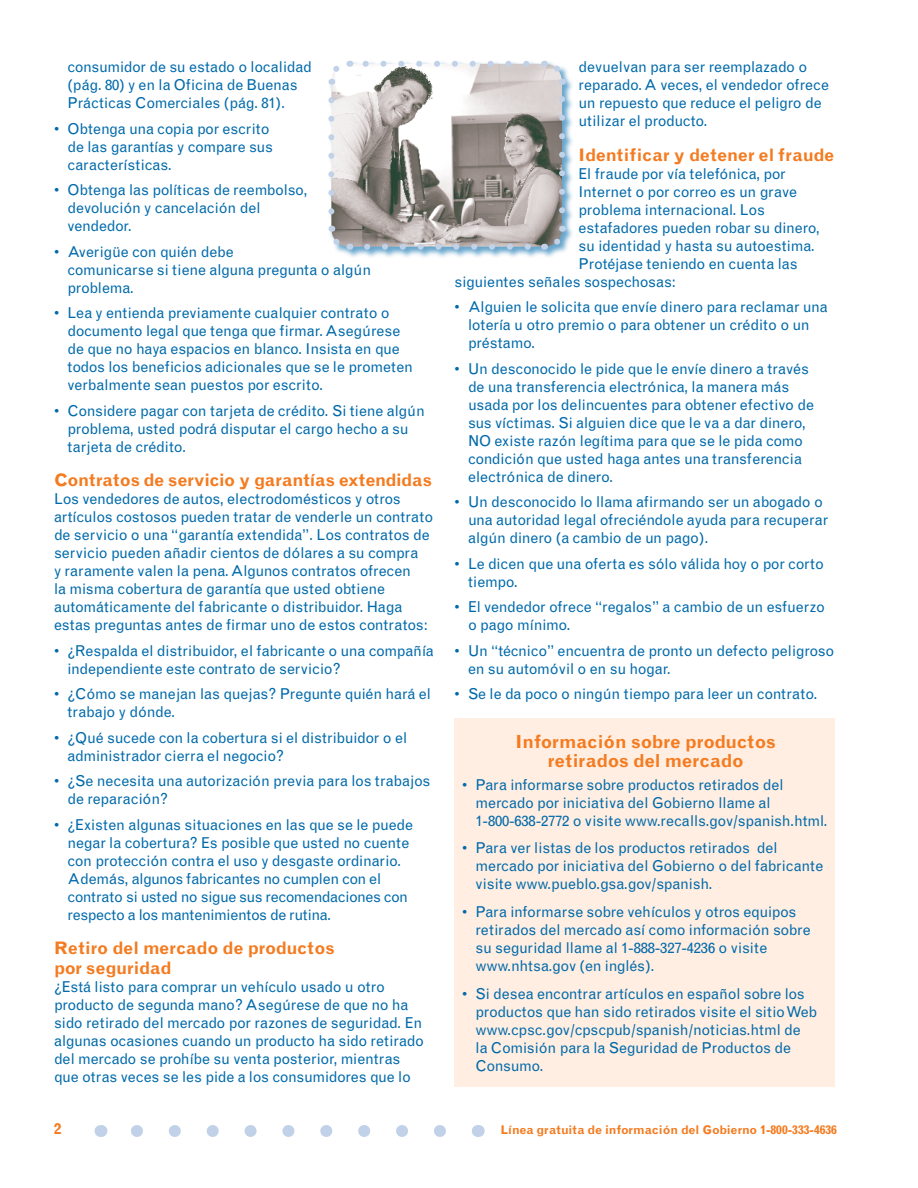
<style>
.page{position:relative;width:918px;height:1188px;background:#fff}
.page>*{position:absolute;margin:0;border:0;box-sizing:border-box;transform-origin:0 0}
.t1{font:700 18px/19.5px "Grotesque";color:#f47b20;text-align:center}
.t2{font:700 17.25px/19.5px "Grotesque";letter-spacing:-.01em;color:#f47b20}
.t3{font:15px/18px "Grotesque";letter-spacing:-.015em;color:#006aab}
.t4{font:700 12px "Grotesque";color:#f47b20}
</style>
<div class="page">
<svg style="left:131px;top:1125px;width:309px;height:12px"></svg>
<svg style="left:478px;top:1125px;width:1px;height:12px"></svg>
<svg style="left:100px;top:1125px;width:1px;height:12px"></svg>
<div style="left:327px;top:60px;width:248px;height:200px;background:#006aab;opacity:.6"></div>
<img style="left:331px;top:64px;width:231px;height:183px;border-radius:18px">
<svg style="left:328px;top:100px;width:6px;height:120px"></svg>
<svg style="left:367px;top:244px;width:168px;height:6px"></svg>
<svg style="left:559px;top:91px;width:6px;height:119px"></svg>
<svg style="left:358px;top:61px;width:168px;height:6px"></svg>
<svg style="left:328px;top:226px;width:22px;height:27px"></svg>
<svg style="left:544px;top:226px;width:25px;height:24px"></svg>
<svg style="left:543px;top:60px;width:22px;height:25px"></svg>
<svg style="left:327px;top:60px;width:23px;height:25px"></svg>
<div style="left:454px;top:718px;width:382px;height:369px;background:#ffeee1"></div>
<p class="t3" style="left:68px;top:58px;width:246px">consumidor de su estado o localidad (pág. 80) y en la Oficina de Buenas<br>Prácticas Comerciales (pág. 81).</p>
<p class="t3" style="left:68px;top:119px;width:207px;text-indent:-14px">• Obtenga una copia por escrito de las garantías y compare sus características.</p>
<p class="t3" style="left:68px;top:181px;width:241px;text-indent:-14px">• Obtenga las políticas de reembolso, devolución y cancelación del vendedor.</p>
<p class="t3" style="left:68px;top:242px;width:305px;text-indent:-14px">• Averigüe con quién debe<br>comunicarse si tiene alguna pregunta o algún problema.</p>
<p class="t3" style="left:68px;top:304px;width:347px;text-indent:-14px">• Lea y entienda previamente cualquier contrato o documento legal que tenga que firmar. Asegúrese de que no haya espacios en blanco. Insista en que todos los beneficios adicionales que se le prometen verbalmente sean puestos por escrito.</p>
<p class="t3" style="left:68px;top:401px;width:359px;text-indent:-14px">• Considere pagar con tarjeta de crédito. Si tiene algún problema, usted podrá disputar el cargo hecho a su tarjeta de crédito.</p>
<p class="t2" style="left:54px;top:470px;width:380px">Contratos de servicio y garantías extendidas</p>
<p class="t3" style="left:54px;top:490px;width:381px">Los vendedores de autos, electrodomésticos y otros artículos costosos pueden tratar de venderle un contrato de servicio o una “garantía extendida”. Los contratos de servicio pueden añadir cientos de dólares a su compra<br>y raramente valen la pena. Algunos contratos ofrecen<br>la misma cobertura de garantía que usted obtiene automáticamente del fabricante o distribuidor. Haga estas preguntas antes de firmar uno de estos contratos:</p>
<p class="t3" style="left:68px;top:641px;width:368px;text-indent:-14px">• ¿Respalda el distribuidor, el fabricante o una compañía independiente este contrato de servicio?</p>
<p class="t3" style="left:68px;top:685px;width:365px;text-indent:-14px">• ¿Cómo se manejan las quejas? Pregunte quién hará el trabajo y dónde.</p>
<p class="t3" style="left:68px;top:728px;width:341px;text-indent:-14px">• ¿Qué sucede con la cobertura si el distribuidor o el administrador cierra el negocio?</p>
<p class="t3" style="left:68px;top:772px;width:364px;text-indent:-14px">• ¿Se necesita una autorización previa para los trabajos de reparación?</p>
<p class="t3" style="left:68px;top:815px;width:347px;text-indent:-14px">• ¿Existen algunas situaciones en las que se le puede negar la cobertura? Es posible que usted no cuente con protección contra el uso y desgaste ordinario.<br>Además, algunos fabricantes no cumplen con el contrato si usted no sigue sus recomendaciones con respecto a los mantenimientos de rutina.</p>
<p class="t2" style="left:54px;top:938px;width:282px">Retiro del mercado de productos por seguridad</p>
<p class="t3" style="left:54px;top:977px;width:372px">¿Está listo para comprar un vehículo usado u otro producto de segunda mano? Asegúrese de que no ha sido retirado del mercado por razones de seguridad. En algunas ocasiones cuando un producto ha sido retirado del mercado se prohíbe su venta posterior, mientras que otras veces se les pide a los consumidores que lo</p>
<p class="t3" style="left:579px;top:58px;width:252px">devuelvan para ser reemplazado o reparado. A veces, el vendedor ofrece un repuesto que reduce el peligro de utilizar el producto.</p>
<p class="t2" style="left:579px;top:145px;width:257px">Identificar y detener el fraude</p>
<p class="t3" style="left:579px;top:164px;width:209px">El fraude por vía telefónica, por</p>
<p class="t3" style="left:579px;top:182px;width:220px">Internet o por correo es un grave</p>
<p class="t3" style="left:579px;top:200px;width:188px">problema internacional. Los</p>
<p class="t3" style="left:579px;top:218px;width:243px">estafadores pueden robar su dinero,</p>
<p class="t3" style="left:579px;top:236px;width:238px">su identidad y hasta su autoestima.</p>
<p class="t3" style="left:579px;top:254px;width:221px">Protéjase teniendo en cuenta las</p>
<p class="t3" style="left:454px;top:272px;width:223px">siguientes señales sospechosas:</p>
<p class="t3" style="left:468px;top:298px;width:361px;text-indent:-14px">• Alguien le solicita que envíe dinero para reclamar una lotería u otro premio o para obtener un crédito o un préstamo.</p>
<p class="t3" style="left:468px;top:359px;width:348px;text-indent:-14px">• Un desconocido le pide que le envíe dinero a través de una transferencia electrónica, la manera más usada por los delincuentes para obtener efectivo de sus víctimas. Si alguien dice que le va a dar dinero, NO existe razón legítima para que se le pida como condición que usted haga antes una transferencia electrónica de dinero.</p>
<p class="t3" style="left:468px;top:493px;width:362px;text-indent:-14px">• Un desconocido lo llama afirmando ser un abogado o una autoridad legal ofreciéndole ayuda para recuperar algún dinero (a cambio de un pago).</p>
<p class="t3" style="left:468px;top:554px;width:357px;text-indent:-14px">• Le dicen que una oferta es sólo válida hoy o por corto tiempo.</p>
<p class="t3" style="left:468px;top:598px;width:359px;text-indent:-14px">• El vendedor ofrece “regalos” a cambio de un esfuerzo o pago mínimo.</p>
<p class="t3" style="left:468px;top:641px;width:368px;text-indent:-14px">• Un “técnico” encuentra de pronto un defecto peligroso en su automóvil o en su hogar.</p>
<p class="t3" style="left:454px;top:685px;width:364px">• Se le da poco o ningún tiempo para leer un contrato.</p>
<p class="t1" style="left:516px;top:732px;width:262px">Información sobre productos retirados del mercado</p>
<p class="t3" style="left:476px;top:776px;width:354px;text-indent:-14px">• Para informarse sobre productos retirados del mercado por iniciativa del Gobierno llame al<br>1-800-638-2772 o visite www.recalls.gov/spanish.html.</p>
<p class="t3" style="left:476px;top:839px;width:349px;text-indent:-14px">• Para ver listas de los productos retirados del mercado por iniciativa del Gobierno o del fabricante visite www.pueblo.gsa.gov/spanish.</p>
<p class="t3" style="left:476px;top:903px;width:337px;text-indent:-14px">• Para informarse sobre vehículos y otros equipos retirados del mercado así como información sobre su seguridad llame al 1-888-327-4236 o visite www.nhtsa.gov (en inglés).</p>
<p class="t3" style="left:476px;top:985px;width:343px;text-indent:-14px">• Si desea encontrar artículos en español sobre los productos que han sido retirados visite el sitio Web www.cpsc.gov/cpscpub/spanish/noticias.html de<br>la Comisión para la Seguridad de Productos de Consumo.</p>
<p class="t4" style="left:500px;top:1123px;width:338px">Línea gratuita de información del Gobierno 1-800-333-4636</p>
</div>
